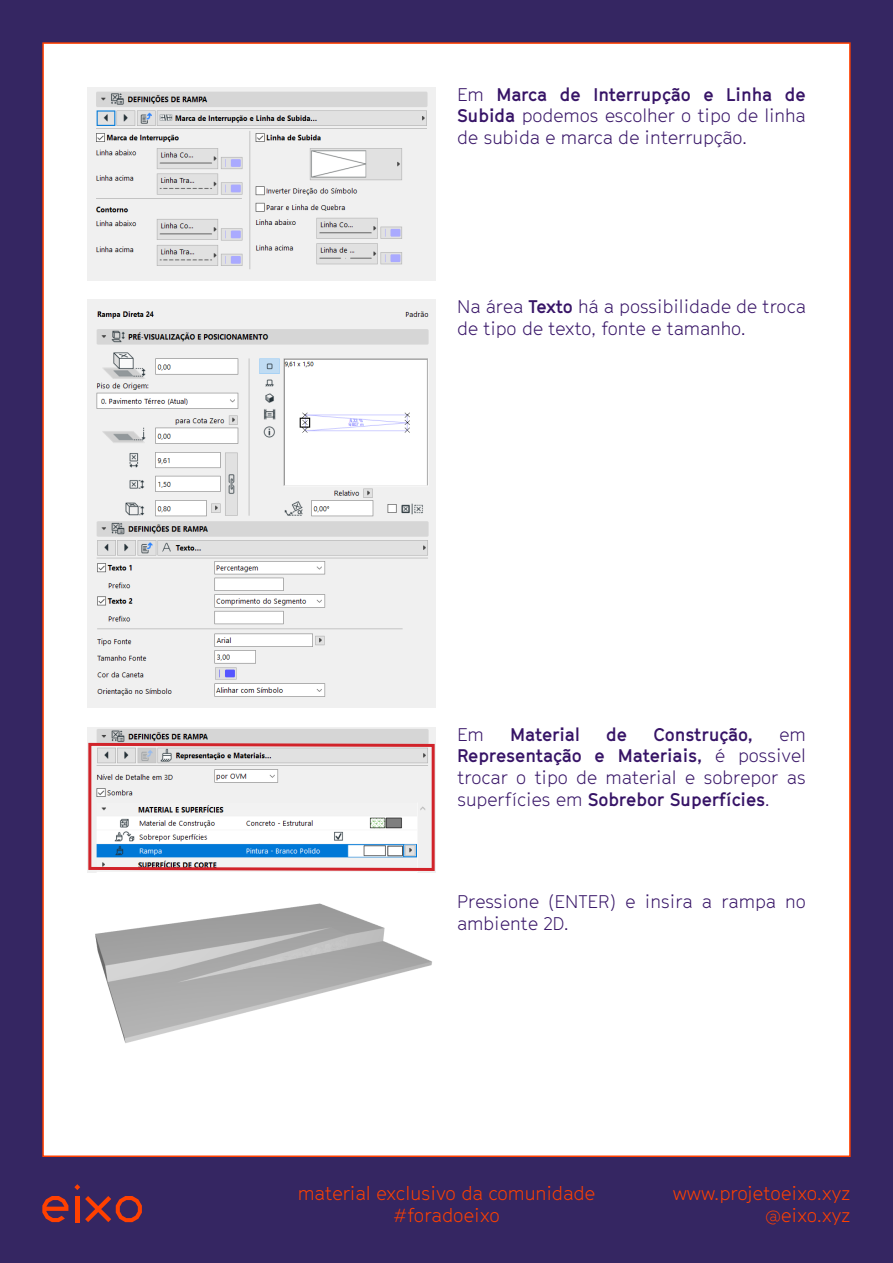
<style>
.page{position:relative;width:893px;height:1263px;background:#fff}
.page>*{position:absolute;margin:0;border:0;box-sizing:border-box;transform-origin:0 0}
.t1{font:300 18.6px/22.4px "GT Cinetype";color:#ff4000;text-align:right}
.t2{font:300 18px/21.6px "GT Cinetype";color:#361366;text-align:justify}
.t3{font:700 18px "GT Cinetype";color:#361366}
.s1{font-weight:700}
</style>
<div class="page">
<div style="left:0;top:0;width:42px;height:1263px;background:#352662"></div>
<div style="left:851px;top:0;width:42px;height:1263px;background:#352662"></div>
<div style="left:31px;top:0;width:862px;height:42px;background:#352662"></div>
<div style="left:31px;top:1157px;width:862px;height:106px;background:#352662"></div>
<img style="left:87px;top:300px;width:349px;height:408px">
<img style="left:87px;top:87px;width:349px;height:193px">
<img style="left:87px;top:727px;width:349px;height:14px">
<img style="left:95px;top:903px;width:337px;height:140px">
<svg style="left:87px;top:741px;width:349px;height:131px"></svg>
<svg style="left:42px;top:1196px;width:26px;height:26px"></svg>
<svg style="left:74px;top:1184px;width:6px;height:6px"></svg>
<hr style="left:75px;top:1196px;width:4px;height:26px;background:#ff4000">
<svg style="left:85px;top:1196px;width:57px;height:26px"></svg>
<p class="t2" style="left:457px;top:83px;width:350px">Em <span class="s1">Marca de Interrupção e Linha de Subida</span> podemos escolher o tipo de linha de subida e marca de interrupção.</p>
<p class="t2" style="left:457px;top:296px;width:350px">Na área <span class="s1">Texto</span> há a possibilidade de troca de tipo de texto, fonte e tamanho.</p>
<p class="t2" style="left:457px;top:723px;width:28px">Em</p>
<p class="t3" style="left:510px;top:723px;width:71px">Material</p>
<p class="t3" style="left:606px;top:723px;width:23px">de</p>
<p class="t3" style="left:653px;top:723px;width:101px">Construção,</p>
<p class="t2" style="left:457px;top:723px;width:350px;text-indent:322px">em <span class="s1">Representação e Materiais,</span> é possivel trocar o tipo de material e sobrepor as superfícies em <span class="s1">Sobrebor Superfícies</span>.</p>
<p class="t2" style="left:457px;top:891px;width:350px">Pressione (ENTER) e insira a rampa no ambiente 2D.</p>
<p class="t1" style="left:298px;top:1182px;width:299px;text-align:center">material exclusivo da comunidade #foradoeixo</p>
<p class="t1" style="left:673px;top:1182px;width:179px">www.projetoeixo.xyz @eixo.xyz</p>
</div>
